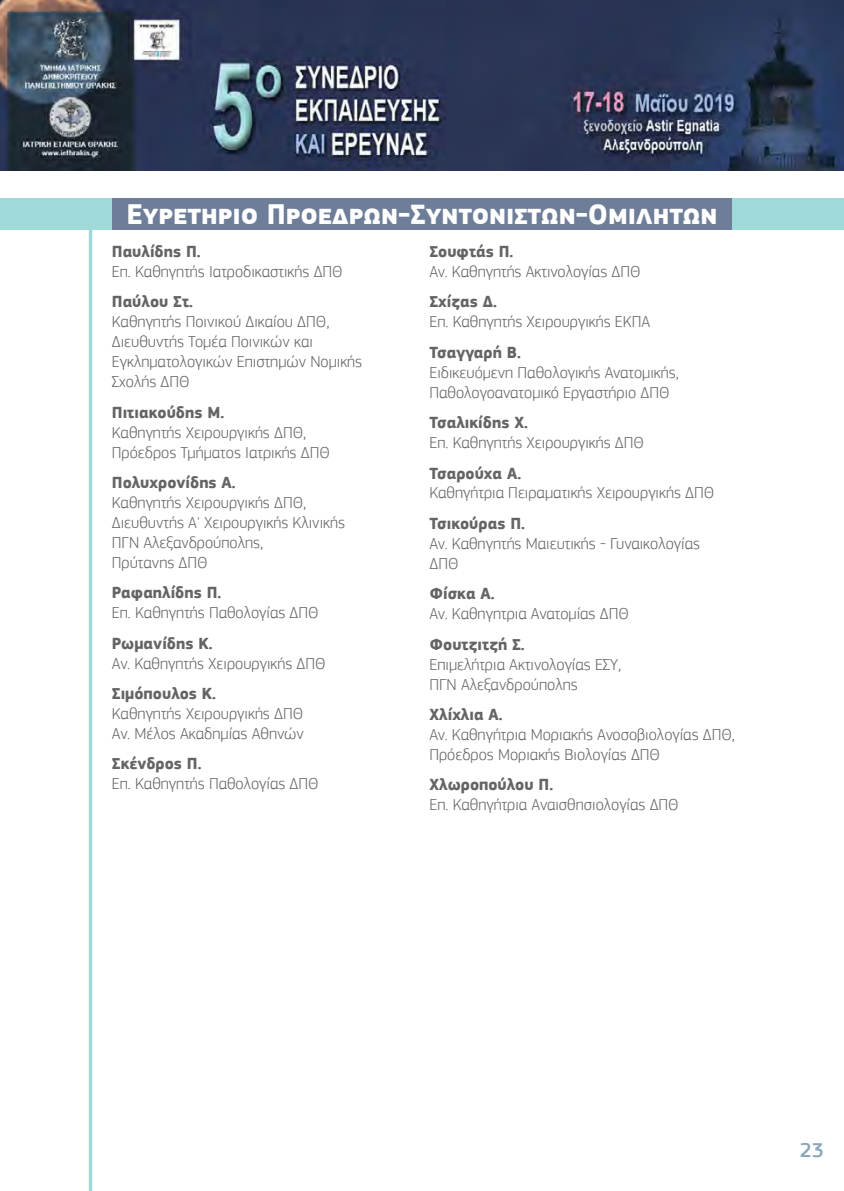
<style>
.page{position:relative;width:844px;height:1191px;background:#fff}
.page>*{position:absolute;margin:0;border:0;box-sizing:border-box;transform-origin:0 0}
.t1{font:700 29.4px "PF Square Sans Pro";color:#fff}
.t2{font:500 21px "PF Square Sans Pro";color:#88a7bb}
.t3{font:300 16.62px/19.9px "PF Square Sans Pro";color:#636466}
.t4{font:700 16.62px "PF Square Sans Pro";color:#636466}
</style>
<div class="page">
<img style="left:0;top:0;width:843px;height:170px">
<hr style="left:89px;top:230px;width:3px;height:961px;background:#9fdad8">
<div style="left:112px;top:199px;width:619px;height:31px;background:#6e7e98"></div>
<div style="left:731px;top:199px;width:112px;height:31px;background:#9fdad8"></div>
<div style="left:0;top:199px;width:112px;height:31px;background:#9fdad8"></div>
<h1 class="t1" style="left:126px;top:197px;width:592px">Ευρετηριο Προεδρων-Συντονιστων-Ομιλητων</h1>
<p class="t4" style="left:112px;top:241px;width:90px">Παυλίδης Π.</p>
<p class="t3" style="left:112px;top:261px;width:232px">Επ. Καθηγητής Ιατροδικαστικής ΔΠΘ</p>
<p class="t4" style="left:112px;top:292px;width:83px">Παύλου Στ.</p>
<p class="t3" style="left:112px;top:312px;width:252px">Καθηγητής Ποινικού Δικαίου ΔΠΘ,<br>Διευθυντής Τομέα Ποινικών και<br>Εγκληματολογικών Επιστημών Νομικής<br>Σχολής ΔΠΘ</p>
<p class="t4" style="left:112px;top:402px;width:114px">Πιτιακούδης Μ.</p>
<p class="t3" style="left:112px;top:422px;width:219px">Καθηγητής Χειρουργικής ΔΠΘ,<br>Πρόεδρος Τμήματος Ιατρικής ΔΠΘ</p>
<p class="t4" style="left:112px;top:472px;width:125px">Πολυχρονίδης Α.</p>
<p class="t3" style="left:112px;top:492px;width:234px">Καθηγητής Χειρουργικής ΔΠΘ,<br>Διευθυντής Α' Χειρουργικής Κλινικής<br>ΠΓΝ Αλεξανδρούπολης,<br>Πρύτανης ΔΠΘ</p>
<p class="t4" style="left:112px;top:583px;width:111px">Ραφαηλίδης Π.</p>
<p class="t3" style="left:112px;top:602px;width:208px">Επ. Καθηγητής Παθολογίας ΔΠΘ</p>
<p class="t4" style="left:112px;top:633px;width:102px">Ρωμανίδης Κ.</p>
<p class="t3" style="left:112px;top:653px;width:215px">Αν. Καθηγητής Χειρουργικής ΔΠΘ</p>
<p class="t4" style="left:112px;top:683px;width:106px">Σιμόπουλος Κ.</p>
<p class="t3" style="left:112px;top:703px;width:193px">Καθηγητής Χειρουργικής ΔΠΘ<br>Αν. Μέλος Ακαδημίας Αθηνών</p>
<p class="t4" style="left:112px;top:754px;width:91px">Σκένδρος Π.</p>
<p class="t3" style="left:112px;top:774px;width:208px">Επ. Καθηγητής Παθολογίας ΔΠΘ</p>
<p class="t4" style="left:429px;top:241px;width:85px">Σουφτάς Π.</p>
<p class="t3" style="left:429px;top:261px;width:213px">Αν. Καθηγητής Ακτινολογίας ΔΠΘ</p>
<p class="t4" style="left:429px;top:292px;width:69px">Σχίζας Δ.</p>
<p class="t3" style="left:429px;top:312px;width:222px">Επ. Καθηγητής Χειρουργικής ΕΚΠΑ</p>
<p class="t4" style="left:429px;top:342px;width:93px">Τσαγγαρή Β.</p>
<p class="t3" style="left:429px;top:362px;width:251px">Ειδικευόμενη Παθολογικής Ανατομικής,<br>Παθολογοανατομικό Εργαστήριο ΔΠΘ</p>
<p class="t4" style="left:429px;top:412px;width:100px">Τσαλικίδης Χ.</p>
<p class="t3" style="left:429px;top:432px;width:216px">Επ. Καθηγητής Χειρουργικής ΔΠΘ</p>
<p class="t4" style="left:429px;top:463px;width:93px">Τσαρούχα Α.</p>
<p class="t3" style="left:429px;top:483px;width:286px">Καθηγήτρια Πειραματικής Χειρουργικής ΔΠΘ</p>
<p class="t4" style="left:429px;top:513px;width:97px">Τσικούρας Π.</p>
<p class="t3" style="left:429px;top:533px;width:272px">Αν. Καθηγητής Μαιευτικής - Γυναικολογίας<br>ΔΠΘ</p>
<p class="t4" style="left:429px;top:584px;width:67px">Φίσκα Α.</p>
<p class="t3" style="left:429px;top:603px;width:201px">Αν. Καθηγητρια Ανατομίας ΔΠΘ</p>
<p class="t4" style="left:429px;top:634px;width:97px">Φουτζιτζή Σ.</p>
<p class="t3" style="left:429px;top:654px;width:193px">Επιμελήτρια Ακτινολογίας ΕΣΥ,<br>ΠΓΝ Αλεξανδρούπολης</p>
<p class="t4" style="left:429px;top:704px;width:75px">Χλίχλια Α.</p>
<p class="t3" style="left:429px;top:724px;width:307px">Αν. Καθηγήτρια Μοριακής Ανοσοβιολογίας ΔΠΘ,<br>Πρόεδρος Μοριακής Βιολογίας ΔΠΘ</p>
<p class="t4" style="left:429px;top:775px;width:125px">Χλωροπούλου Π.</p>
<p class="t3" style="left:429px;top:795px;width:251px">Επ. Καθηγήτρια Αναισθησιολογίας ΔΠΘ</p>
<p class="t2" style="left:799px;top:1138px;width:26px">23</p>
</div>
